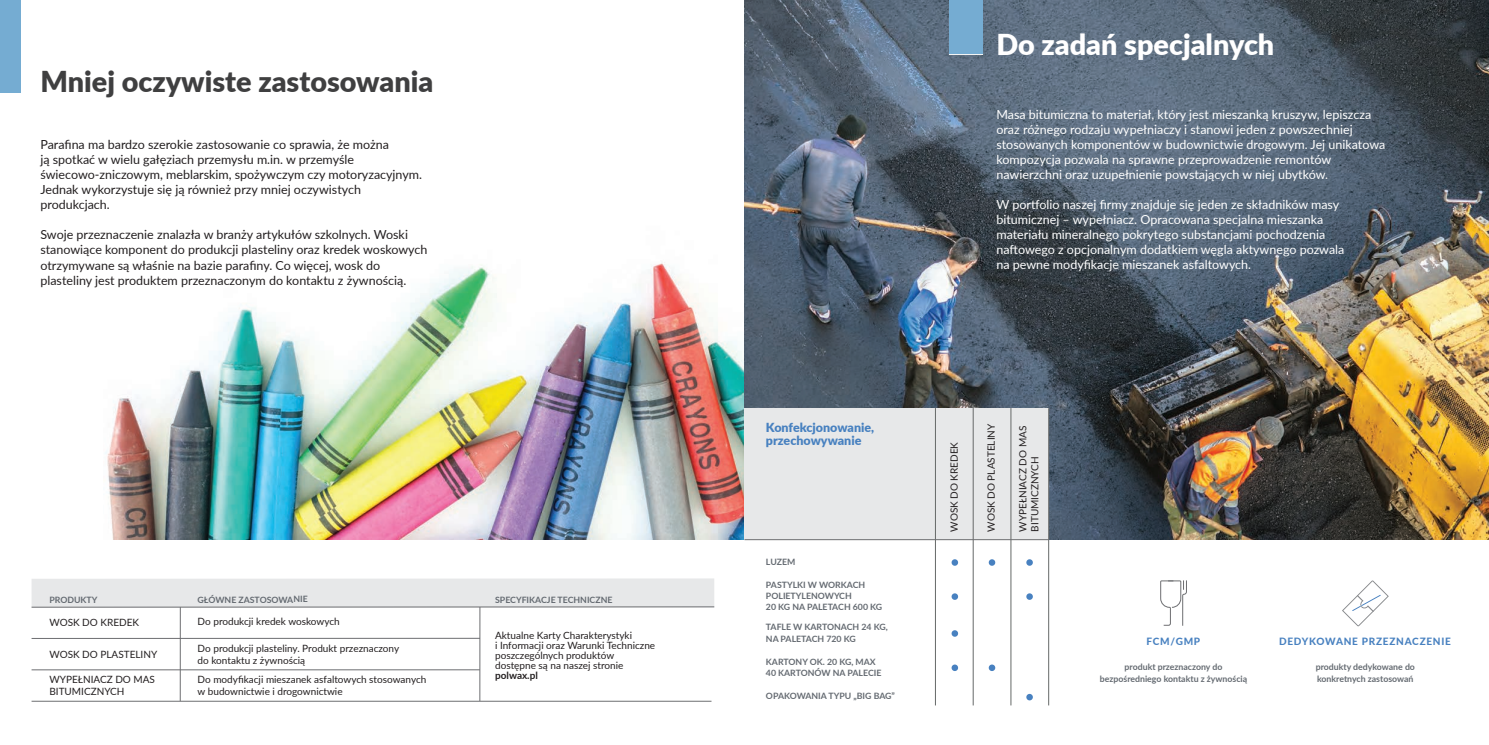
<style>
.page{position:relative;width:1489px;height:745px;background:#fff}
.page>*{position:absolute;margin:0;border:0;box-sizing:border-box;transform-origin:0 0}
.t1{font:900 28.75px "Lato";color:#3f3f40}
.t2{font:900 28.75px "Lato";color:#fff}
.t3{font:12.5px/15px "Lato";color:#fff}
.t4{font:12.5px/15px "Lato";color:#231f20}
.t5{font:900 12.5px/12.5px "Lato";color:#4881c0}
.t6{font:10px/12px "Lato";color:#231f20}
.t7{font:800 10px "Lato";letter-spacing:.075em;color:#4881c0}
.t8{font:700 10px "Lato";color:#231f20}
.t9{font:700 8.75px/11.2px "Lato";color:#646a71}
</style>
<div class="page">
<img style="left:105px;top:262px;width:639px;height:277px">
<img style="left:744px;top:0;width:744px;height:539px">
<div style="left:32px;top:578px;width:682px;height:29px;background:#e7e8e9"></div>
<hr style="left:32px;top:606px;width:682px;height:1px;background:#6d6e71">
<hr style="left:32px;top:637px;width:448px;height:1px;background:#6d6e71">
<hr style="left:32px;top:669px;width:448px;height:1px;background:#6d6e71">
<hr style="left:32px;top:700px;width:679px;height:1px;background:#6d6e71">
<hr style="left:180px;top:606px;width:1px;height:94px;background:#6d6e71">
<hr style="left:479px;top:606px;width:1px;height:94px;background:#6d6e71">
<div style="left:949px;top:0;width:34px;height:54px;background:#75acd2"></div>
<div style="left:744px;top:408px;width:304px;height:131px;background:#e7e8e9"></div>
<hr style="left:1048px;top:408px;width:1px;height:297px;background:#666968">
<hr style="left:1010px;top:408px;width:1px;height:297px;background:#666968">
<hr style="left:972px;top:408px;width:1px;height:297px;background:#666968">
<hr style="left:935px;top:408px;width:1px;height:297px;background:#666968">
<hr style="left:744px;top:539px;width:304px;height:1px;background:#6d6e71">
<svg style="left:951px;top:559px;width:7px;height:6px"></svg>
<svg style="left:988px;top:559px;width:7px;height:6px"></svg>
<svg style="left:988px;top:664px;width:7px;height:6px"></svg>
<svg style="left:1026px;top:559px;width:6px;height:6px"></svg>
<svg style="left:1026px;top:593px;width:6px;height:6px"></svg>
<svg style="left:1026px;top:693px;width:6px;height:7px"></svg>
<svg style="left:951px;top:593px;width:7px;height:6px"></svg>
<svg style="left:951px;top:630px;width:7px;height:6px"></svg>
<svg style="left:951px;top:664px;width:7px;height:6px"></svg>
<div style="left:0;top:0;width:21px;height:92px;background:#75acd2"></div>
<svg style="left:1160px;top:580px;width:27px;height:46px"></svg>
<svg style="left:1342px;top:580px;width:46px;height:46px"></svg>
<h1 class="t1" style="left:40px;top:60px;width:394px">Mniej oczywiste zastosowania</h1>
<p class="t4" style="left:40px;top:137px;width:383px">Parafina ma bardzo szerokie zastosowanie co sprawia, że można<br>ją spotkać w wielu gałęziach przemysłu m.in. w przemyśle świecowo-zniczowym, meblarskim, spożywczym czy motoryzacyjnym.<br>Jednak wykorzystuje się ją również przy mniej oczywistych produkcjach.</p>
<p class="t4" style="left:40px;top:227px;width:388px">Swoje przeznaczenie znalazła w branży artykułów szkolnych. Woski stanowiące komponent do produkcji plasteliny oraz kredek woskowych otrzymywane są właśnie na bazie parafiny. Co więcej, wosk do plasteliny jest produktem przeznaczonym do kontaktu z żywnością.</p>
<p class="t9" style="left:49px;top:593px;width:50px">PRODUKTY</p>
<p class="t9" style="left:198px;top:593px;width:112px">GŁÓWNE ZASTOSOWANIE</p>
<p class="t6" style="left:49px;top:616px;width:91px">WOSK DO KREDEK</p>
<p class="t6" style="left:49px;top:647px;width:109px">WOSK DO PLASTELINY</p>
<p class="t6" style="left:198px;top:641px;width:203px">Do produkcji plasteliny. Produkt przeznaczony do kontaktu z żywnością</p>
<p class="t6" style="left:198px;top:672px;width:230px">Do modyfikacji mieszanek asfaltowych stosowanych w budownictwie i drogownictwie</p>
<p class="t6" style="left:198px;top:614px;width:144px">Do produkcji kredek woskowych</p>
<p class="t6" style="left:49px;top:672px;width:107px">WYPEŁNIACZ DO MAS<br>BITUMICZNYCH</p>
<p class="t9" style="left:495px;top:593px;width:119px">SPECYFIKACJE TECHNICZNE</p>
<p class="t6" style="left:495px;top:629px;width:162px;line-height:10px">Aktualne Karty Charakterystyki<br>i Informacji oraz Warunki Techniczne poszczególnych produktów dostępne są na naszej stronie</p>
<p class="t8" style="left:495px;top:667px;width:44px">polwax.pl</p>
<h1 class="t2" style="left:996px;top:22px;width:279px">Do zadań specjalnych</h1>
<p class="t3" style="left:996px;top:106px;width:390px">Masa bitumiczna to materiał, który jest mieszanką kruszyw, lepiszcza oraz różnego rodzaju wypełniaczy i stanowi jeden z powszechniej stosowanych komponentów w budownictwie drogowym. Jej unikatowa kompozycja pozwala na sprawne przeprowadzenie remontów nawierzchni oraz uzupełnienie powstających w niej ubytków.</p>
<p class="t3" style="left:996px;top:196px;width:349px">W portfolio naszej firmy znajduje się jeden ze składników masy bitumicznej – wypełniacz. Opracowana specjalna mieszanka materiału mineralnego pokrytego substancjami pochodzenia naftowego z opcjonalnym dodatkiem węgla aktywnego pozwala na pewne modyfikacje mieszanek asfaltowych.</p>
<p class="t5" style="left:766px;top:420px;width:110px">Konfekcjonowanie, przechowywanie</p>
<p class="t9" style="left:766px;top:555px;width:31px">LUZEM</p>
<p class="t9" style="left:766px;top:578px;width:118px">PASTYLKI W WORKACH<br>POLIETYLENOWYCH<br>20 KG NA PALETACH 600 KG</p>
<p class="t9" style="left:766px;top:620px;width:123px">TAFLE W KARTONACH 24 KG,<br>NA PALETACH 720 KG</p>
<p class="t9" style="left:766px;top:655px;width:117px">KARTONY OK. 20 KG, MAX<br>40 KARTONÓW NA PALECIE</p>
<p class="t9" style="left:766px;top:689px;width:130px">OPAKOWANIA TYPU „BIG BAG”</p>
<p class="t6" style="left:947px;top:531px;width:91px;rotate:-90deg">WOSK DO KREDEK</p>
<p class="t6" style="left:984px;top:531px;width:109px;rotate:-90deg">WOSK DO PLASTELINY</p>
<p class="t6" style="left:1016px;top:531px;width:107px;rotate:-90deg">WYPEŁNIACZ DO MAS<br>BITUMICZNYCH</p>
<p class="t7" style="left:1146px;top:634px;width:55px">FCM/GMP</p>
<p class="t9" style="left:1099px;top:659px;width:149px;line-height:12.5px;text-align:center">produkt przeznaczony do bezpośredniego kontaktu z żywnością</p>
<p class="t7" style="left:1278px;top:634px;width:173px">DEDYKOWANE PRZEZNACZENIE</p>
<p class="t9" style="left:1315px;top:659px;width:101px;line-height:12.5px">produkty dedykowane do konkretnych zastosowań</p>
</div>
